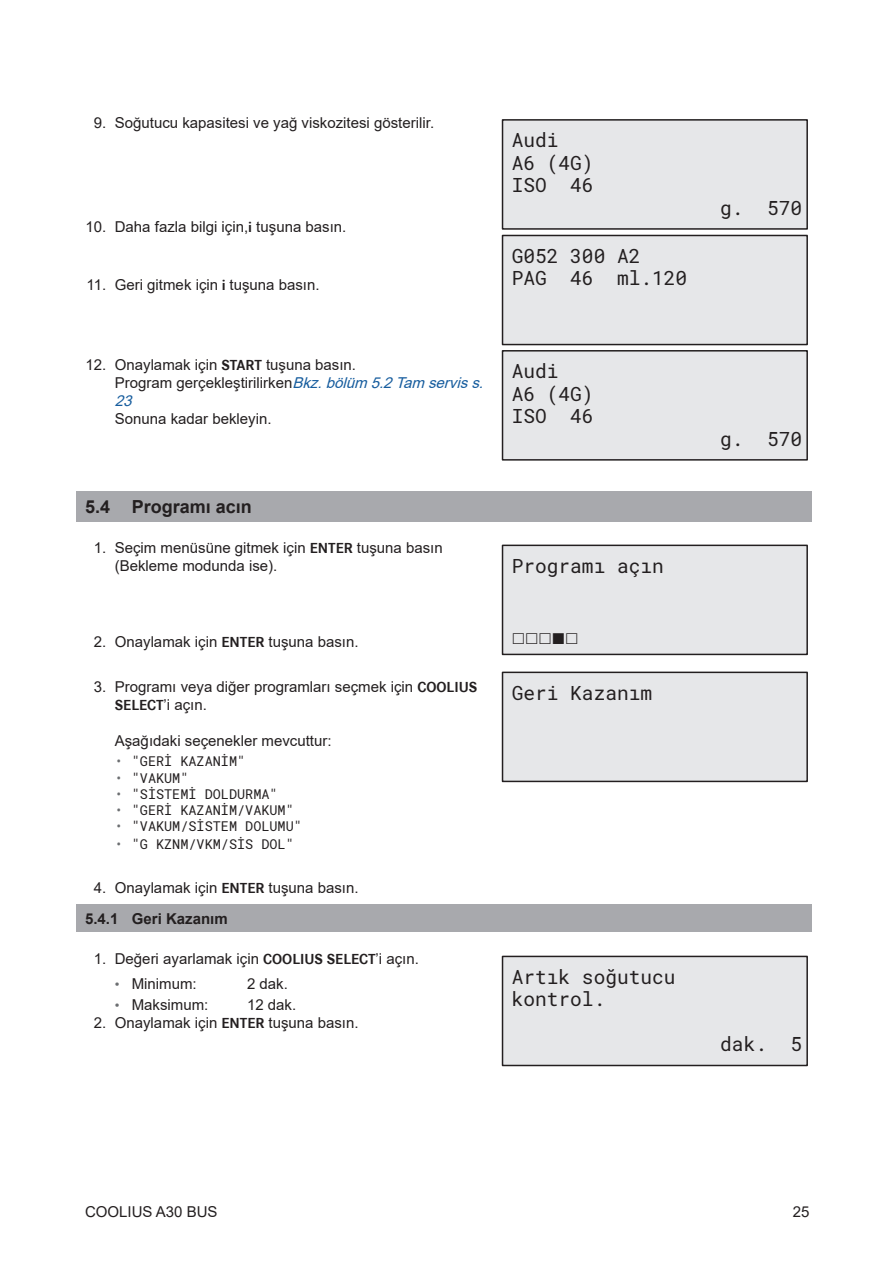
<style>
.page{position:relative;width:893px;height:1263px;background:#fff}
.page>*{position:absolute;margin:0;border:0;box-sizing:border-box;transform-origin:0 0}
.t1{font:19.5px/22.5px "Roboto Mono";color:#231f20}
.t2{font:700 18px "Arial";color:#231f20}
.t3{font:15px/18px "Arial";color:#231f20}
.t4{font:13.5px "Roboto Mono";color:#231f20}
.s1{font-family:"Corporate S";font-weight:700}
.s2{font-style:italic;color:#175d9e}
.s3{color:#6c6e71}
.s4{font-weight:700}
.s5{font-size:13.5px;color:#6c6e71}
</style>
<div class="page">
<div style="left:77px;top:491px;width:735px;height:30px;background:#a8a9ad"></div>
<div style="left:77px;top:904px;width:735px;height:28px;background:#a8a9ad"></div>
<div style="left:502px;top:120px;width:305px;height:109px;background:#e6e7e9"></div>
<div style="left:502px;top:119px;width:306px;height:111px;border:2px solid #231f20"></div>
<div style="left:502px;top:235px;width:305px;height:110px;background:#e6e7e9"></div>
<div style="left:502px;top:235px;width:306px;height:110px;border:2px solid #231f20"></div>
<div style="left:502px;top:351px;width:305px;height:109px;background:#e6e7e9"></div>
<div style="left:502px;top:350px;width:306px;height:111px;border:2px solid #231f20"></div>
<div style="left:502px;top:545px;width:305px;height:109px;background:#e6e7e9"></div>
<div style="left:502px;top:545px;width:306px;height:110px;border:2px solid #231f20"></div>
<div style="left:502px;top:672px;width:305px;height:109px;background:#e6e7e9"></div>
<div style="left:502px;top:672px;width:306px;height:110px;border:2px solid #231f20"></div>
<div style="left:502px;top:956px;width:305px;height:109px;background:#e6e7e9"></div>
<div style="left:502px;top:956px;width:306px;height:110px;border:2px solid #231f20"></div>
<p class="t3" style="left:94px;top:113px;width:342px">9. Soğutucu kapasitesi ve yağ viskozitesi gösterilir.</p>
<p class="t3" style="left:85px;top:217px;width:262px">10. Daha fazla bilgi için,<span class="s1">i</span> tuşuna basın.</p>
<p class="t3" style="left:87px;top:275px;width:235px">11. Geri gitmek için <span class="s1">i</span> tuşuna basın.</p>
<p class="t3" style="left:115px;top:356px;width:375px;text-indent:-29px">12. Onaylamak için <span class="s1">START</span> tuşuna basın.<br>Program gerçekleştirilirken<span class="s2">Bkz.bölüm5.2Tamserviss.<br>23</span></p>
<p class="t3" style="left:115px;top:410px;width:158px">Sonuna kadar bekleyin.</p>
<p class="t2" style="left:85px;top:494px;width:168px">5.4 Programı acın</p>
<p class="t3" style="left:115px;top:539px;width:329px;text-indent:-21px">1. Seçim menüsüne gitmek için <span class="s1">ENTER</span> tuşuna basın (Bekleme modunda ise).</p>
<p class="t3" style="left:94px;top:633px;width:266px">2. Onaylamak için <span class="s1">ENTER</span> tuşuna basın.</p>
<p class="t3" style="left:115px;top:677px;width:364px;text-indent:-21px">3. Programı veya diğer programları seçmek için <span class="s1">COOLIUS<br>SELECT</span>’i açın.</p>
<p class="t3" style="left:115px;top:731px;width:218px">Aşağıdaki seçenekler mevcuttur:</p>
<p class="t4" style="left:115px;top:752px;width:132px"><span class="s3">•</span> "GERI KAZANIM"</p>
<p class="t4" style="left:115px;top:768px;width:75px"><span class="s3">•</span> "VAKUM"</p>
<p class="t4" style="left:115px;top:784px;width:164px"><span class="s3">•</span> "SISTEMI DOLDURMA"</p>
<p class="t4" style="left:115px;top:801px;width:181px"><span class="s3">•</span> "GERI KAZANIM/VAKUM"</p>
<p class="t4" style="left:115px;top:817px;width:189px"><span class="s3">•</span> "VAKUM/SISTEM DOLUMU"</p>
<p class="t4" style="left:115px;top:835px;width:181px"><span class="s3">•</span> "G KZNM/VKM/SIS DOL"</p>
<p class="t3" style="left:85px;top:872px;width:275px;line-height:30.8px;text-indent:9px">4. Onaylamak için <span class="s1">ENTER</span> tuşuna basın.<br><span class="s4">5.4.1 Geri Kazanım</span></p>
<p class="t3" style="left:94px;top:950px;width:327px">1. Değeri ayarlamak için <span class="s1">COOLIUS SELECT</span>’i açın.</p>
<p class="t3" style="left:115px;top:975px;width:84px"><span class="s5">•</span> Minimum:</p>
<p class="t3" style="left:247px;top:975px;width:42px">2 dak.</p>
<p class="t3" style="left:115px;top:996px;width:95px"><span class="s5">•</span> Maksimum:</p>
<p class="t3" style="left:247px;top:996px;width:51px">12 dak.</p>
<p class="t3" style="left:94px;top:1014px;width:266px">2. Onaylamak için <span class="s1">ENTER</span> tuşuna basın.</p>
<h1 class="t1" style="left:512px;top:128px;width:83px">Audi<br>A6 (4G)<br>ISO 46</h1>
<h1 class="t1" style="left:512px;top:244px;width:177px">G052 300 A2<br>PAG 46 ml.120</h1>
<h1 class="t1" style="left:512px;top:359px;width:83px">Audi<br>A6 (4G)<br>ISO 46</h1>
<h1 class="t1" style="left:512px;top:554px;width:154px">Programı açın</h1>
<h1 class="t1" style="left:512px;top:681px;width:142px">Geri Kazanım</h1>
<h1 class="t1" style="left:512px;top:965px;width:165px">Artık soğutucu kontrol.</h1>
<h1 class="t1" style="left:720px;top:196px;width:83px">g. 570</h1>
<h1 class="t1" style="left:720px;top:427px;width:83px">g. 570</h1>
<h1 class="t1" style="left:720px;top:1032px;width:83px">dak. 5</h1>
<p class="t3" style="left:85px;top:1202px;width:134px">COOLIUS A30 BUS</p>
<p class="t3" style="left:793px;top:1202px;width:18px">25</p>
</div>
